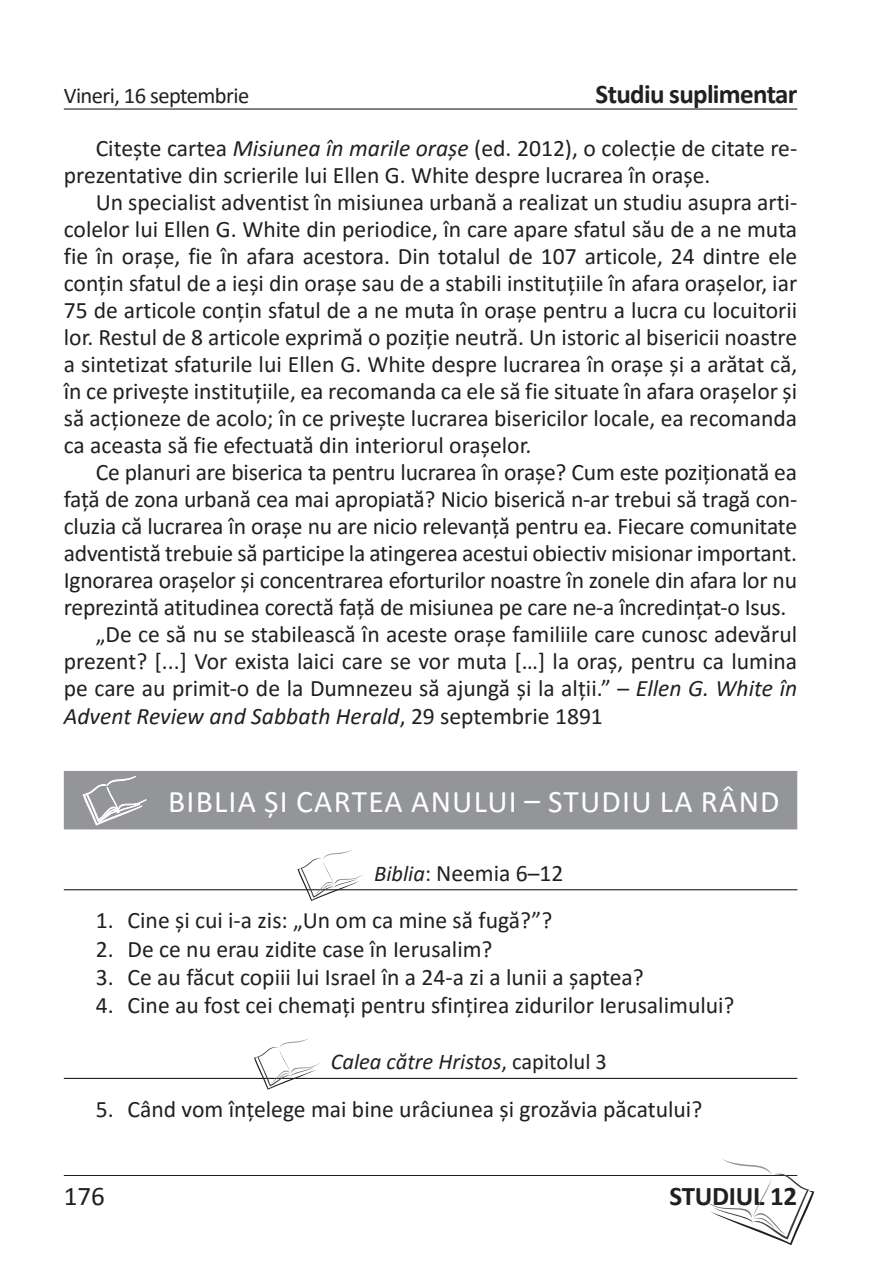
<style>
.page{position:relative;width:893px;height:1276px;background:#fff}
.page>*{position:absolute;margin:0;border:0;box-sizing:border-box;transform-origin:0 0}
.supliment{font:31.5px "Calibri";letter-spacing:.04em;color:#fff}
.Studiu_zi{font:700 27px "Calibri";letter-spacing:-.025em;color:#231f20}
.t1{font:27px "Calibri";color:#231f20}
.Indent1{font:23.62px/27px "Calibri";color:#231f20;text-align:justify}
.Comentarii_Instructo{font:23.62px "Calibri";color:#231f20}
.Comentarii_Instructo-2{font:italic 22.5px "Calibri";color:#231f20}
.Studiu_zi-2{font:22.5px "Calibri";letter-spacing:-.025em;color:#231f20}
.s1{font-style:italic}
.s2{font-style:italic;font-size:22.5px}
.s3{font-size:22.5px}
.s4{font-style:normal}
</style>
<div class="page">
<hr style="left:64px;top:1175px;width:733px;height:1px;background:#231f20">
<svg style="left:703px;top:1159px;width:111px;height:86px"></svg>
<hr style="left:64px;top:108px;width:733px;height:2px;background:#231f20">
<div style="left:64px;top:771px;width:733px;height:58px;background:#939598"></div>
<hr style="left:64px;top:889px;width:733px;height:1px;background:#231f20">
<hr style="left:64px;top:1078px;width:733px;height:1px;background:#231f20">
<svg style="left:83px;top:775px;width:64px;height:51px"></svg>
<svg style="left:298px;top:850px;width:66px;height:51px"></svg>
<svg style="left:254px;top:1038px;width:67px;height:51px"></svg>
<p class="Studiu_zi-2" style="left:64px;top:80px;width:187px">Vineri, 16 septembrie</p>
<p class="Studiu_zi" style="left:596px;top:75px;width:203px">Studiu suplimentar</p>
<p class="Indent1" style="left:64px;top:134px;width:735px;text-indent:32px">Citeşte cartea <span class="s1">Misiunea în marile oraşe</span> (ed. 2012), o colecţie de citate re&shy;prezentative din scrierile lui Ellen G. White despre lucrarea în oraşe.</p>
<p class="Indent1" style="left:64px;top:188px;width:735px;text-indent:32px">Un specialist adventist în misiunea urbană a realizat un studiu asupra arti&shy;colelor lui Ellen G. White din periodice, în care apare sfatul său de a ne muta fie în oraşe, fie în afara acestora. Din totalul de 107 articole, 24 dintre ele conţin sfatul de a ieşi din oraşe sau de a stabili instituţiile în afara oraşelor, iar 75 de articole conţin sfatul de a ne muta în oraşe pentru a lucra cu locuitorii lor. Restul de 8 articole exprimă o poziţie neutră. Un istoric al bisericii noastre a sintetizat sfaturile lui Ellen G. White despre lucrarea în oraşe şi a arătat că, în ce priveşte instituţiile, ea recomanda ca ele să fie situate în afara oraşelor şi să acţioneze de acolo; în ce priveşte lucrarea bisericilor locale, ea recomanda ca aceasta să fie efectuată din interiorul oraşelor.</p>
<p class="Indent1" style="left:64px;top:458px;width:735px;text-indent:32px">Ce planuri are biserica ta pentru lucrarea în oraşe? Cum este poziţionată ea faţă de zona urbană cea mai apropiată? Nicio biserică n-ar trebui să tragă con&shy;cluzia că lucrarea în oraşe nu are nicio relevanţă pentru ea. Fiecare comunitate adventistă trebuie să participe la atingerea acestui obiectiv misionar important.<br>Ignorarea oraşelor şi concentrarea eforturilor noastre în zonele din afara lor nu reprezintă atitudinea corectă faţă de misiunea pe care ne-a încredinţat-o Isus.</p>
<p class="Indent1" style="left:64px;top:619px;width:735px;text-indent:32px">„De ce să nu se stabilească în aceste oraşe familiile care cunosc adevărul prezent? [...] Vor exista laici care se vor muta […] la oraş, pentru ca lumina pe care au primit-o de la Dumnezeu să ajungă şi la alţii.” – <span class="s1">Ellen G. White în Advent Review and Sabbath Herald</span>, 29 septembrie 1891</p>
<p class="supliment" style="left:168px;top:779px;width:613px">BIBLIA ȘI CARTEA ANULUI – STUDIU LA RÂND</p>
<p class="Comentarii_Instructo" style="left:374px;top:856px;width:191px"><span class="s2">Biblia</span><span class="s3">:</span> Neemia 6–12</p>
<p class="Indent1" style="left:96px;top:906px;width:458px">1. Cine şi cui i-a zis: „Un om ca mine să fugă?”?</p>
<p class="Indent1" style="left:96px;top:934px;width:398px">2. De ce nu erau zidite case în Ierusalim?</p>
<p class="Indent1" style="left:96px;top:963px;width:550px">3. Ce au făcut copiii lui Israel în a 24-a zi a lunii a şaptea?</p>
<p class="Indent1" style="left:96px;top:991px;width:640px">4. Cine au fost cei chemaţi pentru sfinţirea zidurilor Ierusalimului?</p>
<p class="Comentarii_Instructo-2" style="left:331px;top:1046px;width:278px">Calea către Hristos<span class="s4">, capitolul 3</span></p>
<p class="Indent1" style="left:96px;top:1095px;width:608px">5. Când vom înţelege mai bine urâciunea şi grozăvia păcatului?</p>
<p class="t1" style="left:64px;top:1177px;width:43px">176</p>
<p class="Studiu_zi" style="left:669px;top:1177px;width:129px">STUDIUL 12</p>
</div>
